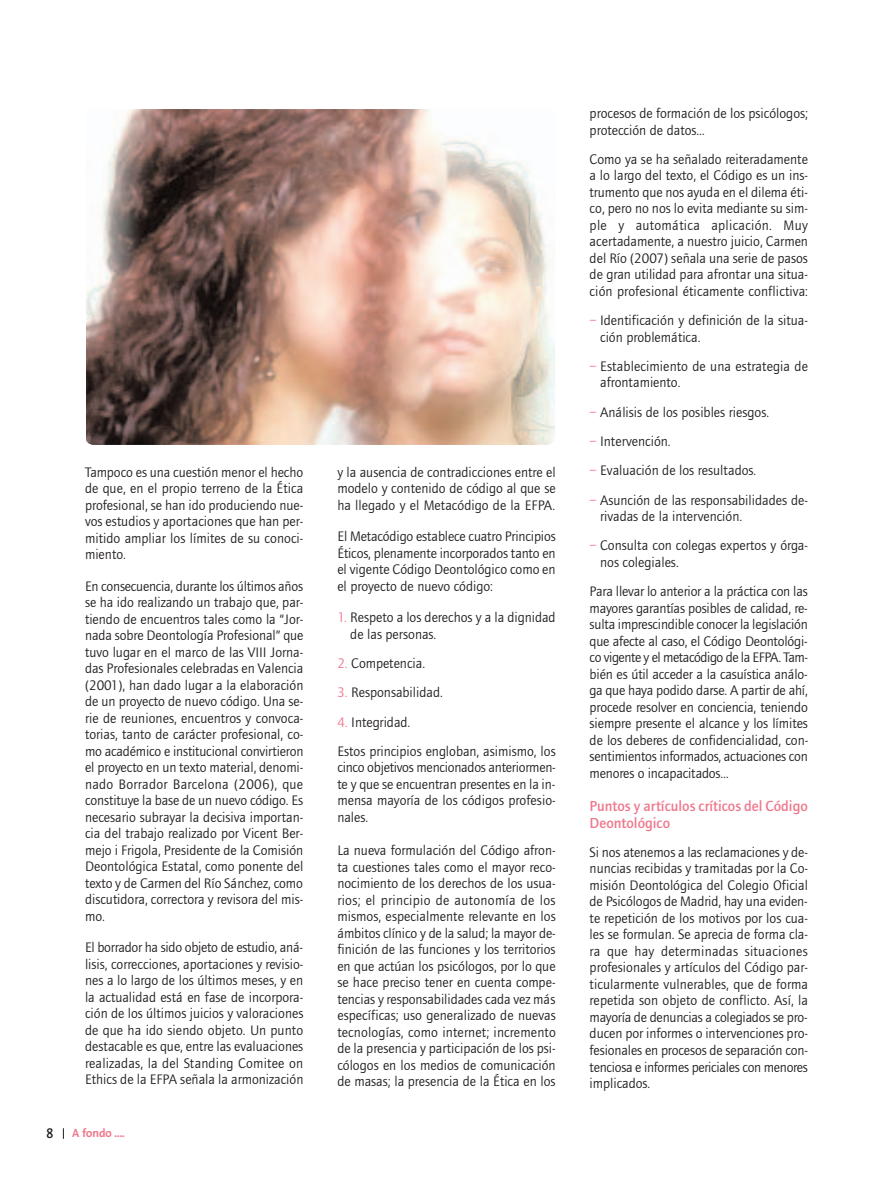
<style>
.page{position:relative;width:893px;height:1191px;background:#fff}
.page>*{position:absolute;margin:0;border:0;box-sizing:border-box;transform-origin:0 0}
.t1{font:500 15px/16.5px "Foundry Journal";color:#ef788d}
.t2{font:14.25px/16.5px "Foundry Journal";color:#231f20;text-align:justify}
.t3{font:600 13.5px "Thesis Sans";color:#231f20}
.t4{font:700 12px "Thesis Sans";color:#ef788d}
.s1{color:#ef788d}
</style>
<div class="page">
<img style="left:86px;top:109px;width:469px;height:336px;border-radius:9px">
<p class="t2" style="left:85px;top:464px;width:220px">Tampoco es una cuestión menor el hecho de que, en el propio terreno de la Ética profesional, se han ido produciendo nue&shy;vos estudios y aportaciones que han per&shy;mitido ampliar los límites de su conoci&shy;miento.</p>
<p class="t2" style="left:85px;top:577px;width:220px">En consecuencia, durante los últimos años se ha ido realizando un trabajo que, par&shy;tiendo de encuentros tales como la “Jor&shy;nada sobre Deontología Profesional” que tuvo lugar en el marco de las VIII Jorna&shy;das Profesionales celebradas en Valencia (2001), han dado lugar a la elaboración de un proyecto de nuevo código. Una se&shy;rie de reuniones, encuentros y convoca&shy;torias, tanto de carácter profesional, co&shy;mo académico e institucional convirtieron el proyecto en un texto material, denomi&shy;nado Borrador Barcelona (2006), que constituye la base de un nuevo código. Es necesario subrayar la decisiva importan&shy;cia del trabajo realizado por Vicent Ber&shy;mejo i Frigola, Presidente de la Comisión Deontológica Estatal, como ponente del texto y de Carmen del Río Sánchez, como discutidora, correctora y revisora del mis&shy;mo.</p>
<p class="t2" style="left:85px;top:939px;width:220px">El borrador ha sido objeto de estudio, aná&shy;lisis, correcciones, aportaciones y revisio&shy;nes a lo largo de los últimos meses, y en la actualidad está en fase de incorpora&shy;ción de los últimos juicios y valoraciones de que ha ido siendo objeto. Un punto destacable es que, entre las evaluaciones realizadas, la del Standing Comitee on Ethics de la EFPA señala la armonización</p>
<p class="t3" style="left:46px;top:1128px;width:8px">8</p>
<p class="t4" style="left:72px;top:1128px;width:54px">A fondo ....</p>
<p class="t2" style="left:337px;top:464px;width:220px">y la ausencia de contradicciones entre el modelo y contenido de código al que se ha llegado y el Metacódigo de la EFPA.</p>
<p class="t2" style="left:337px;top:528px;width:220px">El Metacódigo establece cuatro Principios Éticos, plenamente incorporados tanto en el vigente Código Deontológico como en el proyecto de nuevo código:</p>
<p class="t2" style="left:350px;top:609px;width:207px;text-indent:-13px"><span class="s1">1.</span> Respeto a los derechos y a la dignidad de las personas.</p>
<p class="t2" style="left:337px;top:655px;width:89px"><span class="s1">2.</span> Competencia.</p>
<p class="t2" style="left:337px;top:684px;width:107px"><span class="s1">3.</span> Responsabilidad.</p>
<p class="t2" style="left:337px;top:707px;width:220px;line-height:29.2px"><span class="s1">4.</span> Integridad.<br>Estos principios engloban, asimismo, los</p>
<p class="t2" style="left:337px;top:759px;width:220px">cinco objetivos mencionados anteriormen&shy;te y que se encuentran presentes en la in&shy;mensa mayoría de los códigos profesio&shy;nales.</p>
<p class="t2" style="left:337px;top:842px;width:220px">La nueva formulación del Código afron&shy;ta cuestiones tales como el mayor reco&shy;nocimiento de los derechos de los usua&shy;rios; el principio de autonomía de los mismos, especialmente relevante en los ámbitos clínico y de la salud; la mayor de&shy;finición de las funciones y los territorios en que actúan los psicólogos, por lo que se hace preciso tener en cuenta compe&shy;tencias y responsabilidades cada vez más específicas; uso generalizado de nuevas tecnologías, como internet; incremento de la presencia y participación de los psi&shy;cólogos en los medios de comunicación de masas; la presencia de la Ética en los</p>
<p class="t2" style="left:590px;top:105px;width:220px">procesos de formación de los psicólogos; protección de datos…</p>
<p class="t2" style="left:590px;top:151px;width:220px">Como ya se ha señalado reiteradamente a lo largo del texto, el Código es un ins&shy;trumento que nos ayuda en el dilema éti&shy;co, pero no nos lo evita mediante su sim&shy;ple y automática aplicación. Muy acertadamente, a nuestro juicio, Carmen del Río (2007) señala una serie de pasos de gran utilidad para afrontar una situa&shy;ción profesional éticamente conflictiva:</p>
<p class="t2" style="left:600px;top:312px;width:209px;text-indent:-10px"><span class="s1">–</span> Identificación y definición de la situa&shy;ción problemática.</p>
<p class="t2" style="left:600px;top:358px;width:209px;text-indent:-10px"><span class="s1">–</span> Establecimiento de una estrategia de afrontamiento.</p>
<p class="t2" style="left:590px;top:403px;width:181px"><span class="s1">–</span> Análisis de los posibles riesgos.</p>
<p class="t2" style="left:590px;top:433px;width:83px"><span class="s1">–</span> Intervención.</p>
<p class="t2" style="left:590px;top:462px;width:168px"><span class="s1">–</span> Evaluación de los resultados.</p>
<p class="t2" style="left:600px;top:491px;width:209px;text-indent:-10px"><span class="s1">–</span> Asunción de las responsabilidades de&shy;rivadas de la intervención.</p>
<p class="t2" style="left:600px;top:537px;width:209px;text-indent:-10px"><span class="s1">–</span> Consulta con colegas expertos y órga&shy;nos colegiales.</p>
<p class="t2" style="left:590px;top:583px;width:220px">Para llevar lo anterior a la práctica con las mayores garantías posibles de calidad, re&shy;sulta imprescindible conocer la legislación que afecte al caso, el Código Deontológi&shy;co vigente y el metacódigo de la EFPA. Tam&shy;bién es útil acceder a la casuística análo&shy;ga que haya podido darse. A partir de ahí, procede resolver en conciencia, teniendo siempre presente el alcance y los límites de los deberes de confidencialidad, con&shy;sentimientos informados, actuaciones con menores o incapacitados…</p>
<p class="t1" style="left:590px;top:799px;width:220px">Puntos y artículos críticos del Código<br>Deontológico</p>
<p class="t2" style="left:590px;top:843px;width:220px">Si nos atenemos a las reclamaciones y de&shy;nuncias recibidas y tramitadas por la Co&shy;misión Deontológica del Colegio Oficial de Psicólogos de Madrid, hay una eviden&shy;te repetición de los motivos por los cua&shy;les se formulan. Se aprecia de forma cla&shy;ra que hay determinadas situaciones profesionales y artículos del Código par&shy;ticularmente vulnerables, que de forma repetida son objeto de conflicto. Así, la mayoría de denuncias a colegiados se pro&shy;ducen por informes o intervenciones pro&shy;fesionales en procesos de separación con&shy;tenciosa e informes periciales con menores implicados.</p>
</div>
